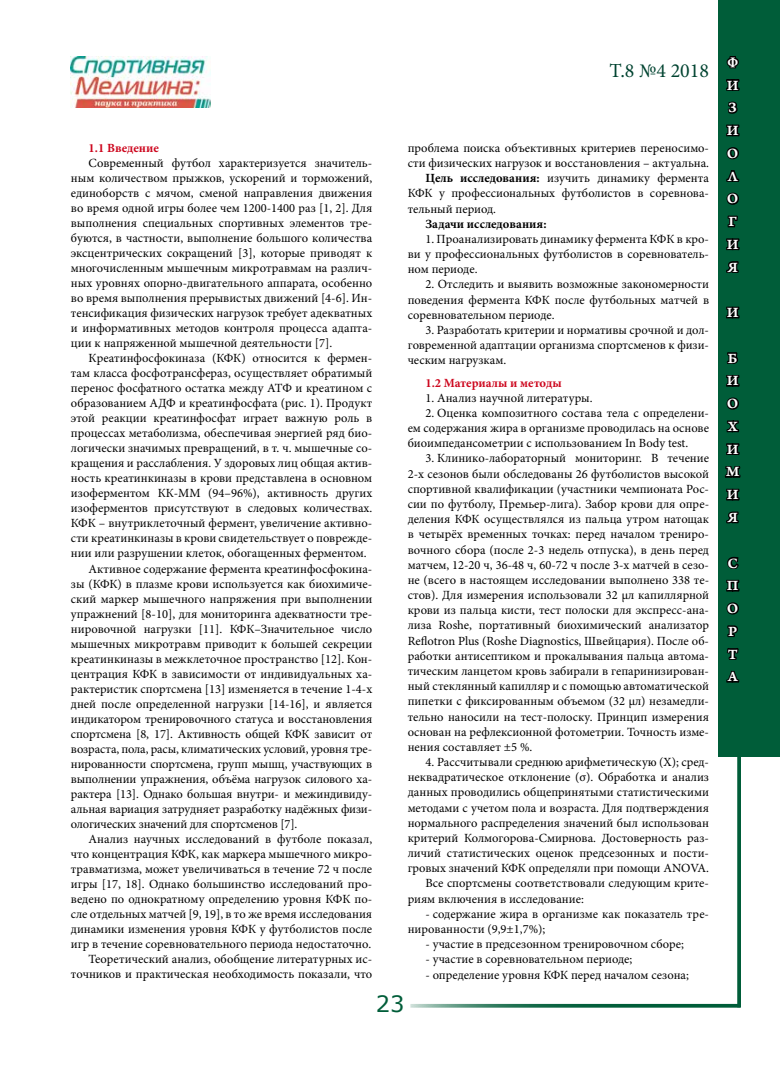
<style>
.page{position:relative;width:780px;height:1088px;background:#fff}
.page>*{position:absolute;margin:0;border:0;box-sizing:border-box;transform-origin:0 0}
.t1{font:22.5px "Verdana";color:#005d39}
.t2{font:20px "Minion Pro";color:#024431}
.t3{font:15px/22.8px "Arno Pro Smbd Caption";color:#fff;text-align:justify}
.t4{font:12.5px/15.1px "Minion Pro";color:#000;text-align:justify}
.t5{font:700 12.5px "Minion Pro";color:#cd071e}
.t6{font:700 12.5px "Minion Pro";color:#000}
.s1{font-weight:700}
</style>
<div class="page">
<svg style="left:737px;top:756px;width:4px;height:251px"></svg>
<hr style="left:410px;top:1004px;width:330px;height:3px;background:#005d39">
<div style="left:718px;top:0;width:62px;height:756px;background:#005d39"></div>
<img style="left:71px;top:57px;width:140px;height:50px">
<svg style="left:726px;top:56px;width:14px;height:81px"></svg>
<svg style="left:726px;top:147px;width:14px;height:58px"></svg>
<svg style="left:726px;top:215px;width:14px;height:36px"></svg>
<svg style="left:726px;top:261px;width:13px;height:12px"></svg>
<svg style="left:726px;top:306px;width:14px;height:13px"></svg>
<svg style="left:726px;top:352px;width:12px;height:12px"></svg>
<svg style="left:726px;top:375px;width:14px;height:12px"></svg>
<svg style="left:724px;top:397px;width:17px;height:104px"></svg>
<svg style="left:726px;top:511px;width:13px;height:13px"></svg>
<svg style="left:727px;top:556px;width:12px;height:13px"></svg>
<svg style="left:726px;top:579px;width:14px;height:13px"></svg>
<svg style="left:726px;top:602px;width:13px;height:13px"></svg>
<svg style="left:727px;top:625px;width:11px;height:12px"></svg>
<svg style="left:724px;top:648px;width:15px;height:115px"></svg>
<p class="t5" style="left:89px;top:139px;width:72px">1.1 Введение</p>
<p class="t4" style="left:71px;top:155px;width:303px;text-indent:18px">Современный футбол характеризуется значитель&shy;ным количеством прыжков, ускорений и торможений, единоборств с мячом, сменой направления движения во время одной игры более чем 1200-1400 раз [1, 2]. Для выполнения специальных спортивных элементов тре&shy;буются, в частности, выполнение большого количества эксцентрических сокращений [3], которые приводят к многочисленным мышечным микротравмам на различ&shy;ных уровнях опорно-двигательного аппарата, особенно во время выполнения прерывистых движений [4-6]. Ин&shy;тенсификация физических нагрузок требует адекватных и информативных методов контроля процесса адапта&shy;ции к напряженной мышечной деятельности [7].</p>
<p class="t4" style="left:89px;top:351px;width:285px">Креатинфосфокиназа (КФК) относится к фермен-</p>
<p class="t4" style="left:71px;top:366px;width:303px">там класса фосфотрансфераз, осуществляет обратимый</p>
<p class="t4" style="left:71px;top:381px;width:303px">перенос фосфатного остатка между АТФ и креатином с</p>
<p class="t4" style="left:71px;top:396px;width:303px">образованием АДФ и креатинфосфата (рис. 1). Продукт</p>
<p class="t4" style="left:71px;top:411px;width:303px">этой реакции креатинфосфат играет важную роль в</p>
<p class="t4" style="left:71px;top:426px;width:303px">процессах метаболизма, обеспечивая энергией ряд био-</p>
<p class="t4" style="left:71px;top:441px;width:303px">логически значимых превращений, в т. ч. мышечные со-</p>
<p class="t4" style="left:71px;top:456px;width:303px">кращения и расслабления. У здоровых лиц общая актив-</p>
<p class="t4" style="left:71px;top:471px;width:303px">ность креатинкиназы в крови представлена в основном</p>
<p class="t4" style="left:71px;top:486px;width:303px">изоферментом КК-ММ (94–96%), активность других</p>
<p class="t4" style="left:71px;top:501px;width:303px">изоферментов присутствуют в следовых количествах.</p>
<p class="t4" style="left:71px;top:516px;width:303px">КФК – внутриклеточный фермент, увеличение активно-</p>
<p class="t4" style="left:71px;top:531px;width:303px">сти креатинкиназы в крови свидетельствует о поврежде-</p>
<p class="t4" style="left:71px;top:546px;width:297px">нии или разрушении клеток, обогащенных ферментом.</p>
<p class="t4" style="left:89px;top:561px;width:285px">Активное содержание фермента креатинфосфокина-</p>
<p class="t4" style="left:71px;top:576px;width:303px">зы (КФК) в плазме крови используется как биохимиче-</p>
<p class="t4" style="left:71px;top:591px;width:303px">ский маркер мышечного напряжения при выполнении</p>
<p class="t4" style="left:71px;top:606px;width:303px">упражнений [8-10], для мониторинга адекватности тре-</p>
<p class="t4" style="left:71px;top:621px;width:303px">нировочной нагрузки [11]. КФК–Значительное число</p>
<p class="t4" style="left:71px;top:636px;width:303px">мышечных микротравм приводит к большей секреции</p>
<p class="t4" style="left:71px;top:651px;width:303px">креатинкиназы в межклеточное пространство [12]. Кон-</p>
<p class="t4" style="left:71px;top:666px;width:303px">центрация КФК в зависимости от индивидуальных ха-</p>
<p class="t4" style="left:71px;top:681px;width:303px">рактеристик спортсмена [13] изменяется в течение 1-4-х</p>
<p class="t4" style="left:71px;top:696px;width:303px">дней после определенной нагрузки [14-16], и является</p>
<p class="t4" style="left:71px;top:711px;width:303px">индикатором тренировочного статуса и восстановления</p>
<p class="t4" style="left:71px;top:726px;width:303px">спортсмена [8, 17]. Активность общей КФК зависит от</p>
<p class="t4" style="left:71px;top:741px;width:303px">возраста, пола, расы, климатических условий, уровня тре-</p>
<p class="t4" style="left:71px;top:756px;width:303px">нированности спортсмена, групп мышц, участвующих в</p>
<p class="t4" style="left:71px;top:771px;width:303px">выполнении упражнения, объёма нагрузок силового ха-</p>
<p class="t4" style="left:71px;top:786px;width:303px">рактера [13]. Однако большая внутри- и межиндивиду-</p>
<p class="t4" style="left:71px;top:801px;width:303px">альная вариация затрудняет разработку надёжных физи-</p>
<p class="t4" style="left:71px;top:816px;width:228px">ологических значений для спортсменов [7].</p>
<p class="t4" style="left:89px;top:831px;width:285px">Анализ научных исследований в футболе показал,</p>
<p class="t4" style="left:71px;top:846px;width:303px">что концентрация КФК, как маркера мышечного микро-</p>
<p class="t4" style="left:71px;top:861px;width:303px">травматизма, может увеличиваться в течение 72 ч после</p>
<p class="t4" style="left:71px;top:876px;width:303px">игры [17, 18]. Однако большинство исследований про-</p>
<p class="t4" style="left:71px;top:891px;width:303px">ведено по однократному определению уровня КФК по-</p>
<p class="t4" style="left:71px;top:906px;width:303px">сле отдельных матчей [9, 19], в то же время исследования</p>
<p class="t4" style="left:71px;top:922px;width:303px">динамики изменения уровня КФК у футболистов после</p>
<p class="t4" style="left:71px;top:937px;width:302px">игр в течение соревновательного периода недостаточно.</p>
<p class="t4" style="left:89px;top:952px;width:285px">Теоретический анализ, обобщение литературных ис-</p>
<p class="t4" style="left:71px;top:967px;width:303px">точников и практическая необходимость показали, что</p>
<h2 class="t2" style="left:609px;top:57px;width:101px">Т.8 №4 2018</h2>
<p class="t4" style="left:407px;top:140px;width:303px">проблема поиска объективных критериев переносимо-</p>
<p class="t4" style="left:407px;top:156px;width:303px">сти физических нагрузок и восстановления – актуальна.</p>
<p class="t4" style="left:425px;top:171px;width:285px"><span class="s1">Цель исследования:</span> изучить динамику фермента</p>
<p class="t4" style="left:407px;top:186px;width:303px">КФК у профессиональных футболистов в соревнова-</p>
<p class="t4" style="left:407px;top:201px;width:90px">тельный период.</p>
<p class="t6" style="left:425px;top:215px;width:123px">Задачи исследования:</p>
<p class="t4" style="left:407px;top:231px;width:303px;text-indent:18px">1. Проанализировать динамику фермента КФК в кро&shy;ви у профессиональных футболистов в соревнователь&shy;ном периоде.</p>
<p class="t4" style="left:407px;top:277px;width:303px;text-indent:18px">2. Отследить и выявить возможные закономерности поведения фермента КФК после футбольных матчей в соревновательном периоде.</p>
<p class="t4" style="left:407px;top:322px;width:303px;text-indent:18px">3. Разработать критерии и нормативы срочной и дол&shy;говременной адаптации организма спортсменов к физи&shy;ческим нагрузкам.</p>
<p class="t5" style="left:425px;top:374px;width:138px">1.2 Материалы и методы</p>
<p class="t4" style="left:425px;top:390px;width:169px">1. Анализ научной литературы.</p>
<p class="t4" style="left:407px;top:405px;width:303px;text-indent:18px">2. Оценка композитного состава тела с определени&shy;ем содержания жира в организме проводилась на основе биоимпедансометрии с использованием In Body test.</p>
<p class="t4" style="left:407px;top:451px;width:303px;text-indent:18px">3. Клинико-лабораторный мониторинг. В течение 2-х сезонов были обследованы 26 футболистов высокой спортивной квалификации (участники чемпионата Рос&shy;сии по футболу, Премьер-лига). Забор крови для опре&shy;деления КФК осуществлялся из пальца утром натощак в четырёх временных точках: перед началом трениро&shy;вочного сбора (после 2-3 недель отпуска), в день перед матчем, 12-20 ч, 36-48 ч, 60-72 ч после 3-х матчей в сезо&shy;не (всего в настоящем исследовании выполнено 338 те&shy;стов). Для измерения использовали 32 μл капиллярной крови из пальца кисти, тест полоски для экспресс-ана&shy;лиза Roshe, портативный биохимический анализатор Reflotron Plus (Roshe Diagnostics, Швейцария). После об&shy;работки антисептиком и прокалывания пальца автома&shy;тическим ланцетом кровь забирали в гепаринизирован&shy;ный стеклянный капилляр и с помощью автоматической пипетки с фиксированным объемом (32 μл) незамедли&shy;тельно наносили на тест-полоску. Принцип измерения основан на рефлексионной фотометрии. Точность изме&shy;нения составляет ±5 %.</p>
<p class="t4" style="left:425px;top:754px;width:285px">4. Рассчитывали среднюю арифметическую (X); сред-</p>
<p class="t4" style="left:407px;top:770px;width:303px">неквадратическое отклонение (σ). Обработка и анализ</p>
<p class="t4" style="left:407px;top:785px;width:303px">данных проводились общепринятыми статистическими</p>
<p class="t4" style="left:407px;top:800px;width:303px">методами с учетом пола и возраста. Для подтверждения</p>
<p class="t4" style="left:407px;top:815px;width:303px">нормального распределения значений был использован</p>
<p class="t4" style="left:407px;top:830px;width:303px">критерий Колмогорова-Смирнова. Достоверность раз-</p>
<p class="t4" style="left:407px;top:845px;width:303px">личий статистических оценок предсезонных и пости-</p>
<p class="t4" style="left:407px;top:861px;width:303px">гровых значений КФК определяли при помощи ANOVA.</p>
<p class="t4" style="left:425px;top:876px;width:285px">Все спортсмены соответствовали следующим крите-</p>
<p class="t4" style="left:407px;top:891px;width:178px">риям включения в исследование:</p>
<p class="t4" style="left:407px;top:906px;width:303px;text-indent:18px">- содержание жира в организме как показатель тре&shy;нированности (9,9±1,7%);</p>
<p class="t4" style="left:425px;top:937px;width:260px">- участие в предсезонном тренировочном сборе;</p>
<p class="t4" style="left:425px;top:952px;width:208px">- участие в соревновательном периоде;</p>
<p class="t4" style="left:425px;top:967px;width:265px">- определение уровня КФК перед началом сезона;</p>
<h1 class="t1" style="left:375px;top:988px;width:30px">23</h1>
<p class="t3" style="left:726px;top:51px;width:13px">Ф И З И О Л О Г И Я</p>
<p class="t3" style="left:726px;top:302px;width:13px">И</p>
<p class="t3" style="left:726px;top:347px;width:15px;text-align:left">Б<br>И<br>О<br>Х<br>И<br>М<br>И<br>Я</p>
<p class="t3" style="left:727px;top:552px;width:13px">С П О Р Т А</p>
</div>
